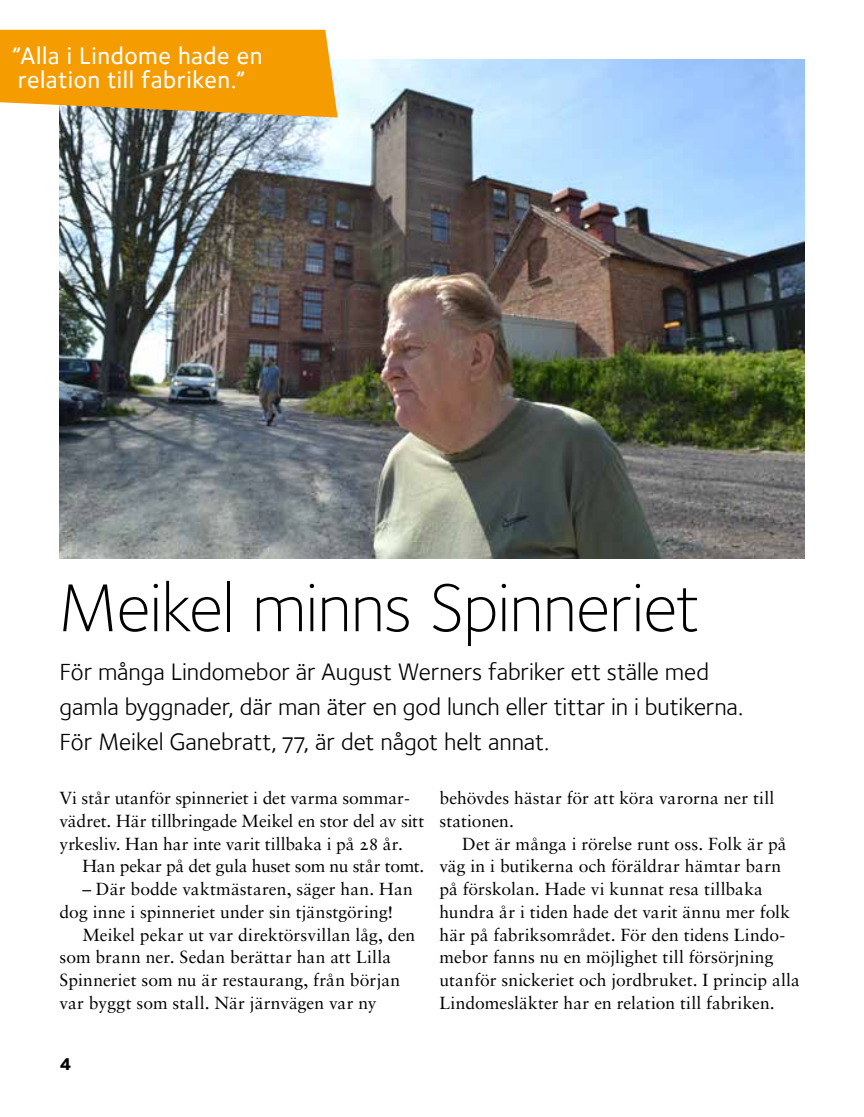
<style>
.page{position:relative;width:864px;height:1117px;background:#fff}
.page>*{position:absolute;margin:0;border:0;box-sizing:border-box;transform-origin:0 0}
.t1{font:70px "Foundry Sterling Light OSF";letter-spacing:-.015em;color:#000}
.t2{font:24.5px/35px "Foundry Sterling Book OSF";letter-spacing:-.005em;color:#000}
.t3{font:24.5px/24.5px "Foundry Sterling Medium OSF";letter-spacing:.02em;color:#fff}
.t4{font:17.5px/22.8px "Sabon LT Std";letter-spacing:.005em;color:#000}
.t5{font:800 17.5px "Foundry Sterling";color:#000}
</style>
<div class="page">
<img style="left:60px;top:60px;width:744px;height:498px">
<svg style="left:0;top:30px;width:337px;height:87px;background:#ef9f13"></svg>
<h2 class="t3" style="left:12px;top:43px;width:252px">”Alla i Lindome hade en relation till fabriken.”</h2>
<h1 class="t1" style="left:58px;top:567px;width:644px">Meikel minns Spinneriet</h1>
<h2 class="t2" style="left:60px;top:654px;width:685px">För många Lindomebor är August Werners fabriker ett ställe med gamla byggnader, där man äter en god lunch eller tittar in i butikerna.<br>För Meikel Ganebratt, 77, är det något helt annat.</h2>
<p class="t4" style="left:439px;top:786px;width:336px">behövdes hästar för att köra varorna ner till stationen.</p>
<p class="t4" style="left:439px;top:831px;width:362px;text-indent:23px">Det är många i rörelse runt oss. Folk är på väg in i butikerna och föräldrar hämtar barn på förskolan. Hade vi kunnat resa tillbaka hundra år i tiden hade det varit ännu mer folk här på fabriksområdet. För den tidens Lindo&shy;mebor fanns nu en möjlighet till försörjning utanför snickeriet och jordbruket. I princip alla Lindomesläkter har en relation till fabriken.</p>
<p class="t4" style="left:60px;top:786px;width:366px">Vi står utanför spinneriet i det varma sommar&shy;vädret. Här tillbringade Meikel en stor del av sitt yrkesliv. Han har inte varit tillbaka i på 28 år.</p>
<p class="t4" style="left:82px;top:854px;width:343px">Han pekar på det gula huset som nu står tomt.</p>
<p class="t4" style="left:60px;top:877px;width:355px;text-indent:23px">– Där bodde vaktmästaren, säger han. Han dog inne i spinneriet under sin tjänstgöring!</p>
<p class="t4" style="left:60px;top:922px;width:357px;text-indent:23px">Meikel pekar ut var direktörsvillan låg, den som brann ner. Sedan berättar han att Lilla Spinneriet som nu är restaurang, från början var byggt som stall. När järnvägen var ny</p>
<p class="t5" style="left:60px;top:1052px;width:13px">4</p>
</div>
